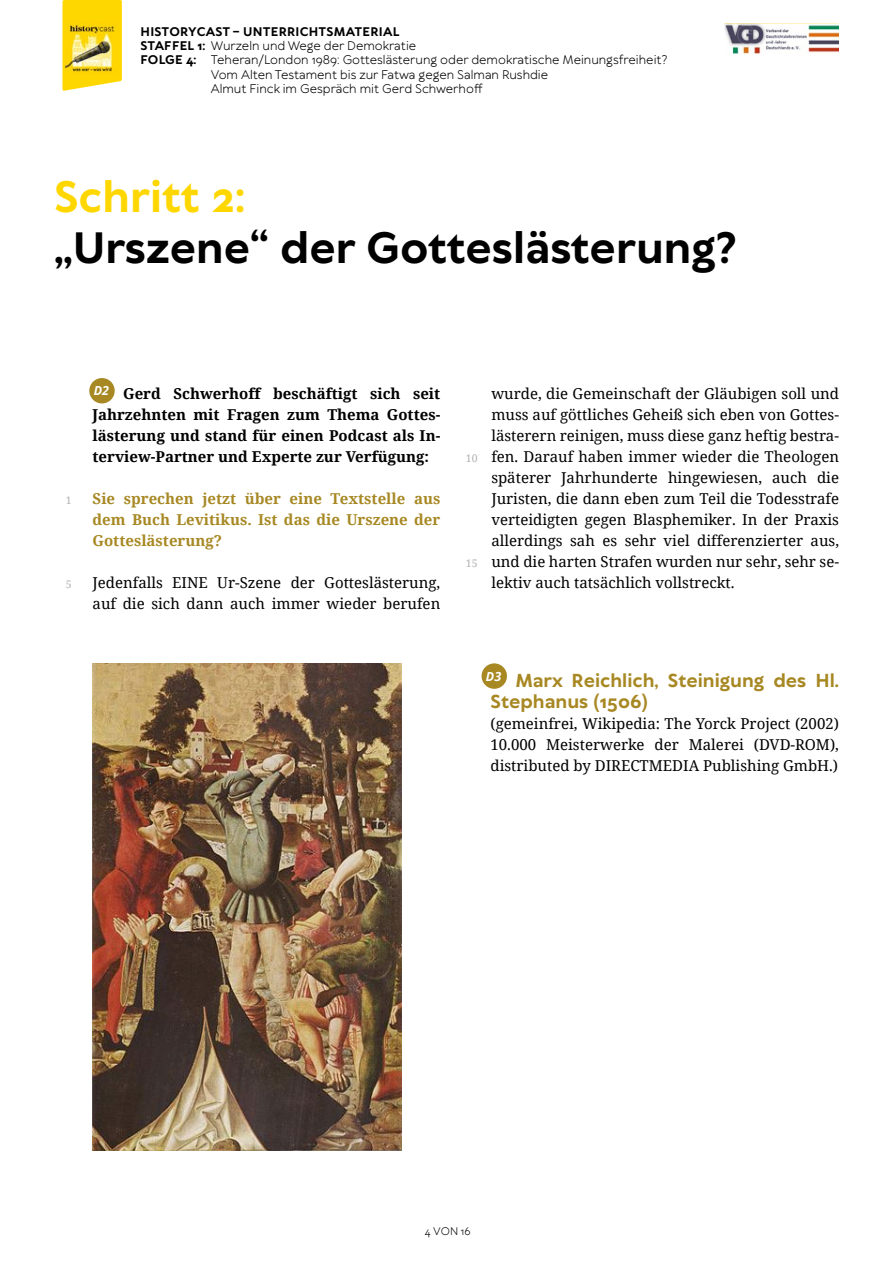
<style>
.page{position:relative;width:893px;height:1263px;background:#fff}
.page>*{position:absolute;margin:0;border:0;box-sizing:border-box;transform-origin:0 0}
.t1{font:700 42px "TT Wellingtons";color:#000}
.t2{font:700 42px "TT Wellingtons";color:#ffd700}
.t3{font:700 18px/21px "TT Wellingtons";color:#a78823}
.t4{font:15px/21px "Noto Serif";color:#000;text-align:justify}
.t5{font:700 15px/21px "Noto Serif";color:#000;text-align:justify}
.t6{font:700 15px/21px "Noto Serif";color:#a78823;text-align:justify}
.t7{font:italic 700 12.45px "Noto Sans";color:#fff}
.t8{font:12px "TT Wellingtons";color:#000}
.t9{font:700 12px "TT Wellingtons";letter-spacing:.02em;color:#000}
.t10{font:10.5px "TT Wellingtons";color:#000}
.t11{font:10.5px "Noto Serif";color:#b3b2b2}
.s1{font-weight:700}
</style>
<div class="page">
<svg style="left:62px;top:0;width:60px;height:91px;background:#fedb21"></svg>
<img style="left:66px;top:22px;width:53px;height:52px">
<img style="left:725px;top:24px;width:114px;height:29px">
<div style="left:89px;top:378px;width:26px;height:25px;background:#a78823;border-radius:50%"></div>
<img style="left:93px;top:663px;width:308px;height:488px">
<div style="left:482px;top:663px;width:25px;height:26px;background:#a78823;border-radius:50%"></div>
<p class="t9" style="left:141px;top:23px;width:260px">HISTORYCAST – UNTERRICHTSMATERIAL</p>
<p class="t8" style="left:141px;top:38px;width:277px"><span class="s1">STAFFEL 1:</span> Wurzeln und Wege der Demokratie</p>
<p class="t8" style="left:141px;top:52px;width:528px"><span class="s1">FOLGE 4:</span> Teheran/London 1989: Gotteslästerung oder demokratische Meinungsfreiheit?</p>
<p class="t8" style="left:211px;top:67px;width:339px">Vom Alten Testament bis zur Fatwa gegen Salman Rushdie</p>
<p class="t8" style="left:211px;top:81px;width:273px">Almut Finck im Gespräch mit Gerd Schwerhoff</p>
<h1 class="t2" style="left:54px;top:169px;width:193px">Schritt 2:</h1>
<h1 class="t1" style="left:54px;top:219px;width:685px">„Urszene“ der Gotteslästerung?</h1>
<p class="t11" style="left:66px;top:493px;width:7px">1</p>
<p class="t11" style="left:66px;top:577px;width:7px">5</p>
<p class="t7" style="left:94px;top:382px;width:17px">D2</p>
<p class="t5" style="left:93px;top:383px;width:349px;text-indent:31px">Gerd Schwerhoff beschäftigt sich seit Jahrzehnten mit Fragen zum Thema Gottes&shy;lästerung und stand für einen Podcast als In&shy;terview-Partner und Experte zur Verfügung:</p>
<p class="t6" style="left:93px;top:488px;width:349px">Sie sprechen jetzt über eine Textstelle aus dem Buch Levitikus. Ist das die Urszene der Gotteslästerung?</p>
<p class="t4" style="left:93px;top:572px;width:349px">Jedenfalls EINE Ur-Szene der Gotteslästerung, auf die sich dann auch immer wieder berufen</p>
<p class="t11" style="left:466px;top:451px;width:13px">10</p>
<p class="t11" style="left:466px;top:556px;width:13px">15</p>
<p class="t4" style="left:491px;top:383px;width:349px">wurde, die Gemeinschaft der Gläubigen soll und muss auf göttliches Geheiß sich eben von Gottes&shy;lästerern reinigen, muss diese ganz heftig bestra&shy;fen. Darauf haben immer wieder die Theologen späterer Jahrhunderte hingewiesen, auch die Juristen, die dann eben zum Teil die Todesstrafe verteidigten gegen Blasphemiker. In der Praxis allerdings sah es sehr viel differenzierter aus, und die harten Strafen wurden nur sehr, sehr se&shy;lektiv auch tatsächlich vollstreckt.</p>
<p class="t7" style="left:486px;top:667px;width:17px">D3</p>
<p class="t3" style="left:490px;top:670px;width:350px;text-indent:25px">Marx Reichlich, Steinigung des Hl.<br>Stephanus (1506)</p>
<p class="t4" style="left:490px;top:712px;width:350px">(gemeinfrei, Wikipedia: The Yorck Project (2002)<br>10.000 Meisterwerke der Malerei (DVD-ROM), distributed by DIRECTMEDIA Publishing GmbH.)</p>
<p class="t10" style="left:425px;top:1224px;width:47px">4 VON 16</p>
</div>
